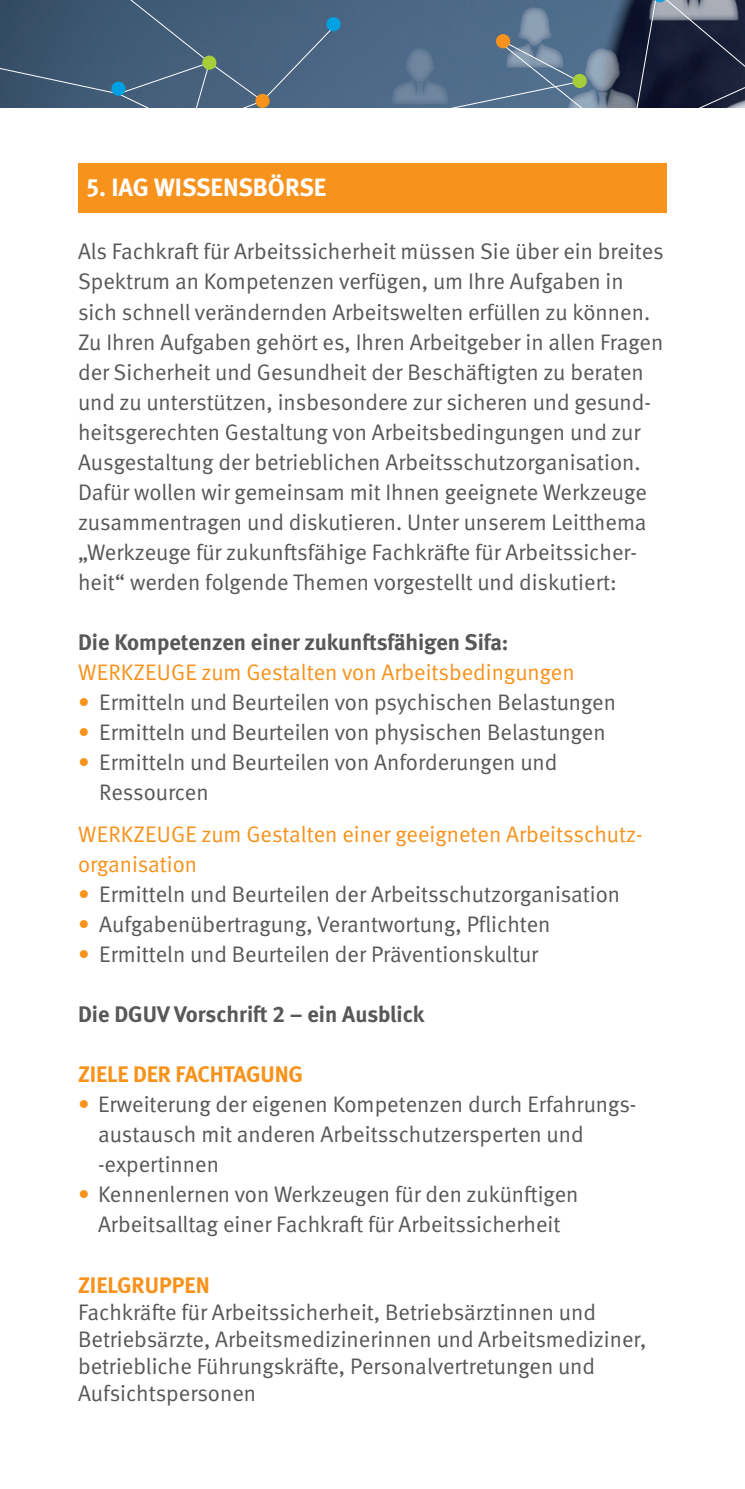
<style>
.page{position:relative;width:745px;height:1489px;background:#fff}
.page>*{position:absolute;margin:0;border:0;box-sizing:border-box;transform-origin:0 0}
.t1{font:700 25px "DGUV Meta";color:#fff}
.t2{font:22.5px/30px "DGUV Meta";color:#57585a}
.t3{font:22.5px/30px "DGUV Meta";color:#f7931d}
.t4{font:700 22.5px "DGUV Meta";color:#57585a}
.t5{font:700 22.5px "DGUV Meta";letter-spacing:-.01em;color:#f7931d}
.s1{color:#f7931d}
</style>
<div class="page">
<img style="left:333px;top:0;width:299px;height:107px">
<svg style="left:435px;top:41px;width:180px;height:67px;background:#5f7994"></svg>
<svg style="left:0;top:0;width:333px;height:108px;background:#445e78"></svg>
<div style="left:111px;top:82px;width:14px;height:14px;background:#00a1e3;border-radius:50%"></div>
<div style="left:495px;top:34px;width:15px;height:14px;background:#f7931d;border-radius:50%"></div>
<div style="left:202px;top:56px;width:14px;height:14px;background:#a6ce39;border-radius:50%"></div>
<div style="left:326px;top:17px;width:14px;height:14px;background:#00a1e3;border-radius:50%"></div>
<div style="left:572px;top:74px;width:14px;height:14px;background:#a6ce39;border-radius:50%"></div>
<div style="left:255px;top:94px;width:14px;height:14px;background:#f7931d;border-radius:50%"></div>
<svg style="left:632px;top:0;width:112px;height:108px;background:#2d3348"></svg>
<div style="left:78px;top:163px;width:588px;height:50px;background:#f7931d"></div>
<p class="t1" style="left:87px;top:173px;width:241px">5. IAG WISSENSBÖRSE</p>
<p class="t2" style="left:78px;top:237px;width:587px">Als Fachkraft für Arbeitssicherheit müssen Sie über ein breites<br>Spektrum an Kompetenzen verfügen, um Ihre Aufgaben in sich schnell verändernden Arbeitswelten erfüllen zu können.</p>
<p class="t2" style="left:78px;top:327px;width:586px">Zu Ihren Aufgaben gehört es, Ihren Arbeitgeber in allen Fragen der Sicherheit und Gesundheit der Beschäftigten zu beraten und zu unterstützen, insbesondere zur sicheren und gesund&shy;heitsgerechten Gestaltung von Arbeitsbedingungen und zur Ausgestaltung der betrieblichen Arbeitsschutzorganisation.<br>Dafür wollen wir gemeinsam mit Ihnen geeignete Werkzeuge zusammentragen und diskutieren. Unter unserem Leitthema „Werkzeuge für zukunftsfähige Fachkräfte für Arbeitssicher&shy;heit“ werden folgende Themen vorgestellt und diskutiert:</p>
<p class="t4" style="left:78px;top:628px;width:431px">Die Kompetenzen einer zukunftsfähigen Sifa:</p>
<p class="t3" style="left:78px;top:657px;width:498px">WERKZEUGE zum Gestalten von Arbeitsbedingungen</p>
<p class="t2" style="left:78px;top:687px;width:539px"><span class="s1">•</span> Ermitteln und Beurteilen von psychischen Belastungen</p>
<p class="t2" style="left:78px;top:717px;width:529px"><span class="s1">•</span> Ermitteln und Beurteilen von physischen Belastungen</p>
<p class="t2" style="left:99px;top:747px;width:459px;text-indent:-21px"><span class="s1">•</span> Ermitteln und Beurteilen von Anforderungen und<br>Ressourcen</p>
<p class="t3" style="left:78px;top:820px;width:565px">WERKZEUGE zum Gestalten einer geeigneten Arbeitsschutz&shy;organisation</p>
<p class="t2" style="left:78px;top:880px;width:543px"><span class="s1">•</span> Ermitteln und Beurteilen der Arbeitsschutzorganisation</p>
<p class="t2" style="left:78px;top:910px;width:474px"><span class="s1">•</span> Aufgabenübertragung, Verantwortung, Pflichten</p>
<p class="t2" style="left:78px;top:940px;width:461px"><span class="s1">•</span> Ermitteln und Beurteilen der Präventionskultur</p>
<p class="t4" style="left:78px;top:1001px;width:348px">Die DGUV Vorschrift 2 – ein Ausblick</p>
<p class="t5" style="left:78px;top:1061px;width:226px">ZIELE DER FACHTAGUNG</p>
<p class="t2" style="left:98px;top:1090px;width:539px;text-indent:-20px"><span class="s1">•</span> Erweiterung der eigenen Kompetenzen durch Erfahrungs&shy;austausch mit anderen Arbeitsschutzersperten und -expertinnen</p>
<p class="t2" style="left:78px;top:1180px;width:501px;text-align:center"><span class="s1">•</span> Kennenlernen von Werkzeugen für den zukünftigen<br>Arbeitsalltag einer Fachkraft für Arbeitssicherheit</p>
<p class="t5" style="left:78px;top:1271px;width:133px">ZIELGRUPPEN</p>
<p class="t2" style="left:78px;top:1298px;width:569px;line-height:27px">Fachkräfte für Arbeitssicherheit, Betriebsärztinnen und<br>Betriebsärzte, Arbeitsmedizinerinnen und Arbeitsmediziner, betriebliche Führungskräfte, Personalvertretungen und</p>
<p class="t2" style="left:78px;top:1378px;width:179px">Aufsichtspersonen</p>
</div>
